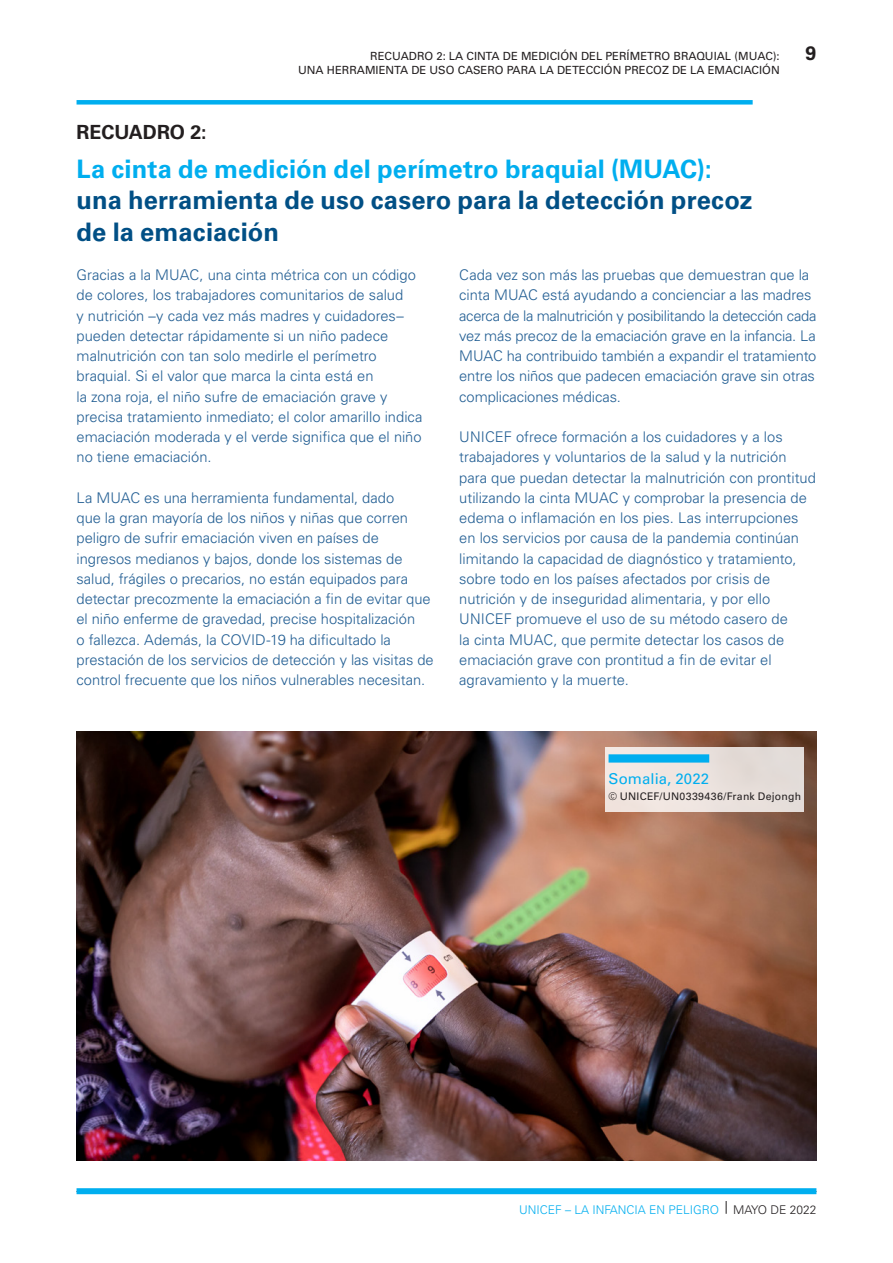
<style>
.page{position:relative;width:893px;height:1263px;background:#fff}
.page>*{position:absolute;margin:0;border:0;box-sizing:border-box;transform-origin:0 0}
.Case_study_h1{font:700 25.5px/31.5px "Univers LT Std";letter-spacing:.005em;color:#014f85}
.Case_study_h1-2{font:700 19.5px "Univers LT Std";color:#231f20}
.Caption_2_col___Bl{font:15px "Univers LT Std";letter-spacing:.005em;color:#00aeef}
.Case_study_h1-3{font:300 14.7px/20.2px "Univers LT Std";color:#225e93}
.t1{font:300 12px "Univers LT Std";color:#00aeef}
.t2{font:11.25px/13.5px "Univers LT Std";color:#231f20;text-align:right}
.Caption_2_col___Bl-2{font:10.5px "Univers LT Std";letter-spacing:.025em;color:#231f20}
.s1{color:#00aeef}
.s2{color:#231f20}
</style>
<div class="page">
<svg style="left:726px;top:1201px;width:1px;height:13px"></svg>
<div style="left:77px;top:100px;width:676px;height:5px;background:#00aeef"></div>
<img style="left:77px;top:731px;width:739px;height:430px">
<div style="left:77px;top:1188px;width:739px;height:6px;background:#00aeef"></div>
<div style="left:605px;top:747px;width:198px;height:64px;background:#ebe2dd"></div>
<div style="left:609px;top:754px;width:100px;height:8px;background:#00aeef"></div>
<p class="t2" style="left:298px;top:50px;width:483px">RECUADRO 2: LA CINTA DE MEDICIÓN DEL PERÍMETRO BRAQUIAL (MUAC):<br>UNA HERRAMIENTA DE USO CASERO PARA LA DETECCIÓN PRECOZ DE LA EMACIACIÓN</p>
<p class="Case_study_h1-2" style="left:77px;top:120px;width:132px">RECUADRO 2:</p>
<p class="Case_study_h1" style="left:77px;top:153px;width:678px"><span class="s1">La cinta de medición del perímetro braquial (MUAC): </span>una herramienta de uso casero para la detección precoz de la emaciación</p>
<h2 class="Case_study_h1-2" style="left:806px;top:42px;width:12px">9</h2>
<p class="Case_study_h1-3" style="left:77px;top:265px;width:347px">Gracias a la MUAC, una cinta métrica con un código de colores, los trabajadores comunitarios de salud<br>y nutrición –y cada vez más madres y cuidadores– pueden detectar rápidamente si un niño padece malnutrición con tan solo medirle el perímetro braquial. Si el valor que marca la cinta está en<br>la zona roja, el niño sufre de emaciación grave y precisa tratamiento inmediato; el color amarillo indica emaciación moderada y el verde significa que el niño no tiene emaciación.</p>
<p class="Case_study_h1-3" style="left:77px;top:487px;width:359px">La MUAC es una herramienta fundamental, dado<br>que la gran mayoría de los niños y niñas que corren peligro de sufrir emaciación viven en países de ingresos medianos y bajos, donde los sistemas de salud, frágiles o precarios, no están equipados para detectar precozmente la emaciación a fin de evitar que el niño enferme de gravedad, precise hospitalización<br>o fallezca. Además, la COVID-19 ha dificultado la prestación de los servicios de detección y las visitas de control frecuente que los niños vulnerables necesitan.</p>
<p class="Case_study_h1-3" style="left:459px;top:265px;width:359px">Cada vez son más las pruebas que demuestran que la cinta MUAC está ayudando a concienciar a las madres acerca de la malnutrición y posibilitando la detección cada vez más precoz de la emaciación grave en la infancia. La MUAC ha contribuido también a expandir el tratamiento entre los niños que padecen emaciación grave sin otras complicaciones médicas.</p>
<p class="Case_study_h1-3" style="left:459px;top:427px;width:358px">UNICEF ofrece formación a los cuidadores y a los trabajadores y voluntarios de la salud y la nutrición para que puedan detectar la malnutrición con prontitud utilizando la cinta MUAC y comprobar la presencia de edema o inflamación en los pies. Las interrupciones en los servicios por causa de la pandemia continúan limitando la capacidad de diagnóstico y tratamiento, sobre todo en los países afectados por crisis de nutrición y de inseguridad alimentaria, y por ello UNICEF promueve el uso de su método casero de<br>la cinta MUAC, que permite detectar los casos de emaciación grave con prontitud a fin de evitar el agravamiento y la muerte.</p>
<p class="Caption_2_col___Bl" style="left:609px;top:770px;width:102px">Somalia, 2022</p>
<p class="Caption_2_col___Bl-2" style="left:609px;top:790px;width:194px">© UNICEF/UN0339436/Frank Dejongh</p>
<p class="t1" style="left:519px;top:1202px;width:299px">UNICEF – LA INFANCIA EN PELIGRO <span class="s2">MAYO DE 2022</span></p>
</div>
